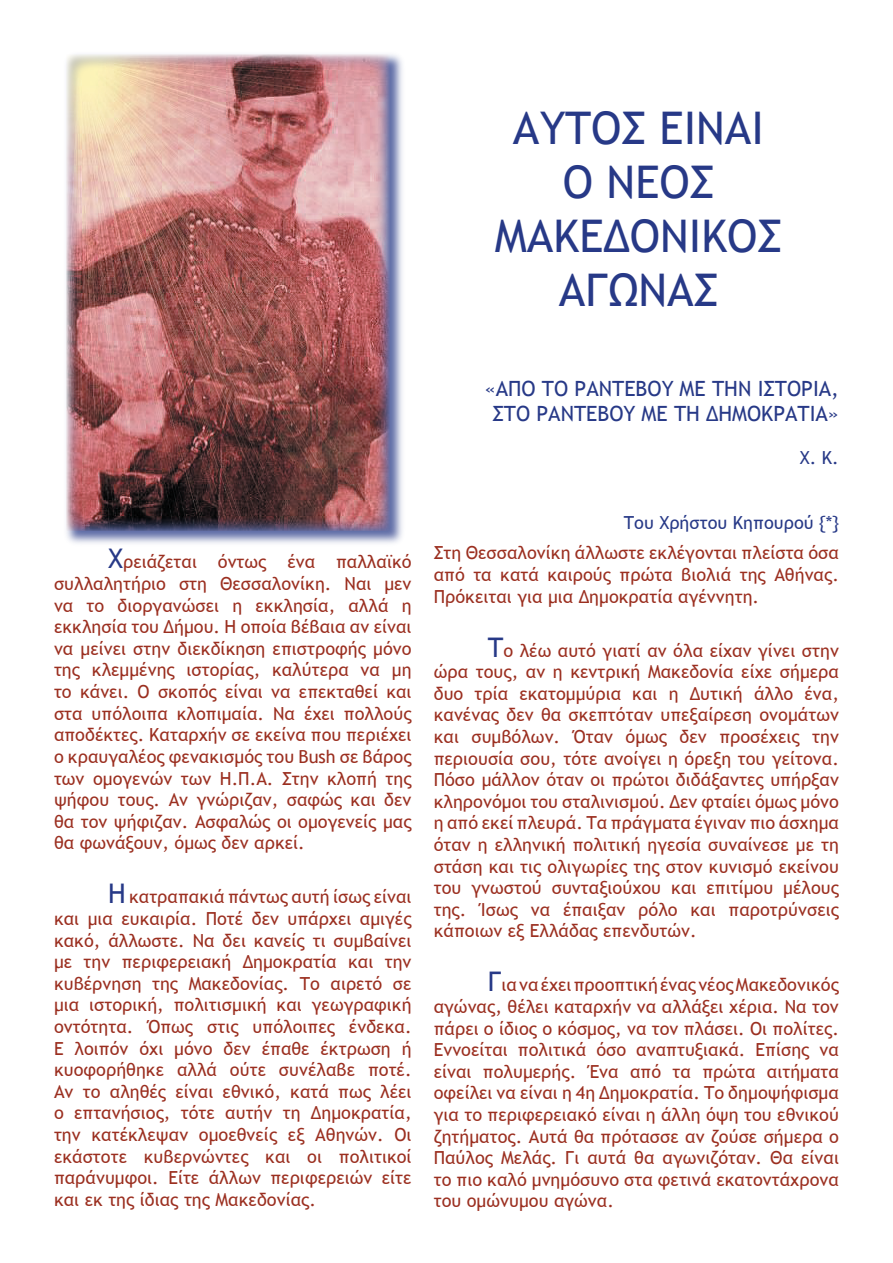
<style>
.page{position:relative;width:893px;height:1263px;background:#fff}
.page>*{position:absolute;margin:0;border:0;box-sizing:border-box;transform-origin:0 0}
.t1{font:45px/54px "Trebuchet MS";color:#273987;text-align:center}
.t2{font:21px/25.2px "Trebuchet MS";color:#273987;text-align:center}
.t3{font:18px/21.6px "Trebuchet MS";color:#9b2f20;text-align:justify}
.t4{font:18px "Trebuchet MS";color:#273987}
.s1{font-size:27px;color:#273987}
</style>
<div class="page">
<div style="left:63px;top:50px;width:343px;height:497px;background:#273987;opacity:.75"></div>
<img style="left:66px;top:54px;width:324px;height:476px">
<h1 class="t1" style="left:495px;top:102px;width:289px">ΑΥΤOΣ ΕIΝΑΙ<br>Ο ΝEΟΣ<br>ΜΑΚΕΔΟΝΙΚOΣ<br>ΑΓΩΝΑΣ</h1>
<p class="t3" style="left:54px;top:551px;width:359px;text-indent:54px"><span class="s1">Χ</span>ρειάζεται όντως ένα παλλαϊκό συλλαλητήριο στη Θεσσαλονίκη. Ναι μεν να το διοργανώσει η εκκλησία, αλλά η εκκλησία του Δήμου. Η οποία βέβαια αν είναι να μείνει στην διεκδίκηση επιστροφής μόνο της κλεμμένης ιστορίας, καλύτερα να μη το κάνει. Ο σκοπός είναι να επεκταθεί και στα υπόλοιπα κλοπιμαία. Να έχει πολλούς αποδέκτες. Καταρχήν σε εκείνα που περιέχει ο κραυγαλέος φενακισμός του Bush σε βάρος των ομογενών των Η.Π.Α. Στην κλοπή της ψήφου τους. Αν γνώριζαν, σαφώς και δεν θα τον ψήφιζαν. Ασφαλώς οι ομογενείς μας θα φωνάξουν, όμως δεν αρκεί.</p>
<p class="t3" style="left:54px;top:886px;width:359px;text-indent:54px"><span class="s1">Η</span> κατραπακιά πάντως αυτή ίσως είναι και μια ευκαιρία. Ποτέ δεν υπάρχει αμιγές κακό, άλλωστε. Να δει κανείς τι συμβαίνει με την περιφερειακή Δημοκρατία και την κυβέρνηση της Μακεδονίας. Το αιρετό σε μια ιστορική, πολιτισμική και γεωγραφική οντότητα. Όπως στις υπόλοιπες ένδεκα.<br>Ε λοιπόν όχι μόνο δεν έπαθε έκτρωση ή κυοφορήθηκε αλλά ούτε συνέλαβε ποτέ.<br>Αν το αληθές είναι εθνικό, κατά πως λέει ο επτανήσιος, τότε αυτήν τη Δημοκρατία, την κατέκλεψαν ομοεθνείς εξ Αθηνών. Οι εκάστοτε κυβερνώντες και οι πολιτικοί παράνυμφοι. Είτε άλλων περιφερειών είτε και εκ της ίδιας της Μακεδονίας.</p>
<p class="t2" style="left:485px;top:376px;width:356px">«ΑΠO ΤΟ ΡΑΝΤΕΒOY ΜΕ ΤΗΝ ΙΣΤΟΡIΑ,<br>ΣΤΟ ΡΑΝΤΕΒΟY ΜΕ ΤΗ ΔΗΜΟΚΡΑΤIΑ»</p>
<p class="t4" style="left:800px;top:447px;width:41px">Χ. Κ.</p>
<p class="t4" style="left:624px;top:512px;width:217px">Του Χρήστου Κηπουρού {*}</p>
<p class="t3" style="left:434px;top:542px;width:407px">Στη Θεσσαλονίκη άλλωστε εκλέγονται πλείστα όσα από τα κατά καιρούς πρώτα βιολιά της Αθήνας.<br>Πρόκειται για μια Δημοκρατία αγέννητη.</p>
<p class="t3" style="left:434px;top:639px;width:407px;text-indent:54px"><span class="s1">T</span>ο λέω αυτό γιατί αν όλα είχαν γίνει στην ώρα τους, αν η κεντρική Μακεδονία είχε σήμερα δυο τρία εκατομμύρια και η Δυτική άλλο ένα, κανένας δεν θα σκεπτόταν υπεξαίρεση ονομάτων και συμβόλων. Όταν όμως δεν προσέχεις την περιουσία σου, τότε ανοίγει η όρεξη του γείτονα.<br>Πόσο μάλλον όταν οι πρώτοι διδάξαντες υπήρξαν κληρονόμοι του σταλινισμού. Δεν φταίει όμως μόνο η από εκεί πλευρά. Τα πράγματα έγιναν πιο άσχημα όταν η ελληνική πολιτική ηγεσία συναίνεσε με τη στάση και τις ολιγωρίες της στον κυνισμό εκείνου του γνωστού συνταξιούχου και επιτίμου μέλους της. Ίσως να έπαιξαν ρόλο και παροτρύνσεις κάποιων εξ Ελλάδας επενδυτών.</p>
<p class="t3" style="left:434px;top:974px;width:407px;text-indent:54px"><span class="s1">Γ</span>ια να έχει προοπτική ένας νέος Μακεδονικός αγώνας, θέλει καταρχήν να αλλάξει χέρια. Να τον πάρει ο ίδιος ο κόσμος, να τον πλάσει. Οι πολίτες.<br>Εννοείται πολιτικά όσο αναπτυξιακά. Επίσης να είναι πολυμερής. Ένα από τα πρώτα αιτήματα οφείλει να είναι η 4η Δημοκρατία. Το δημοψήφισμα για το περιφερειακό είναι η άλλη όψη του εθνικού ζητήματος. Αυτά θα πρότασσε αν ζούσε σήμερα ο Παύλος Μελάς. Γι αυτά θα αγωνιζόταν. Θα είναι το πιο καλό μνημόσυνο στα φετινά εκατοντάχρονα του ομώνυμου αγώνα.</p>
</div>
